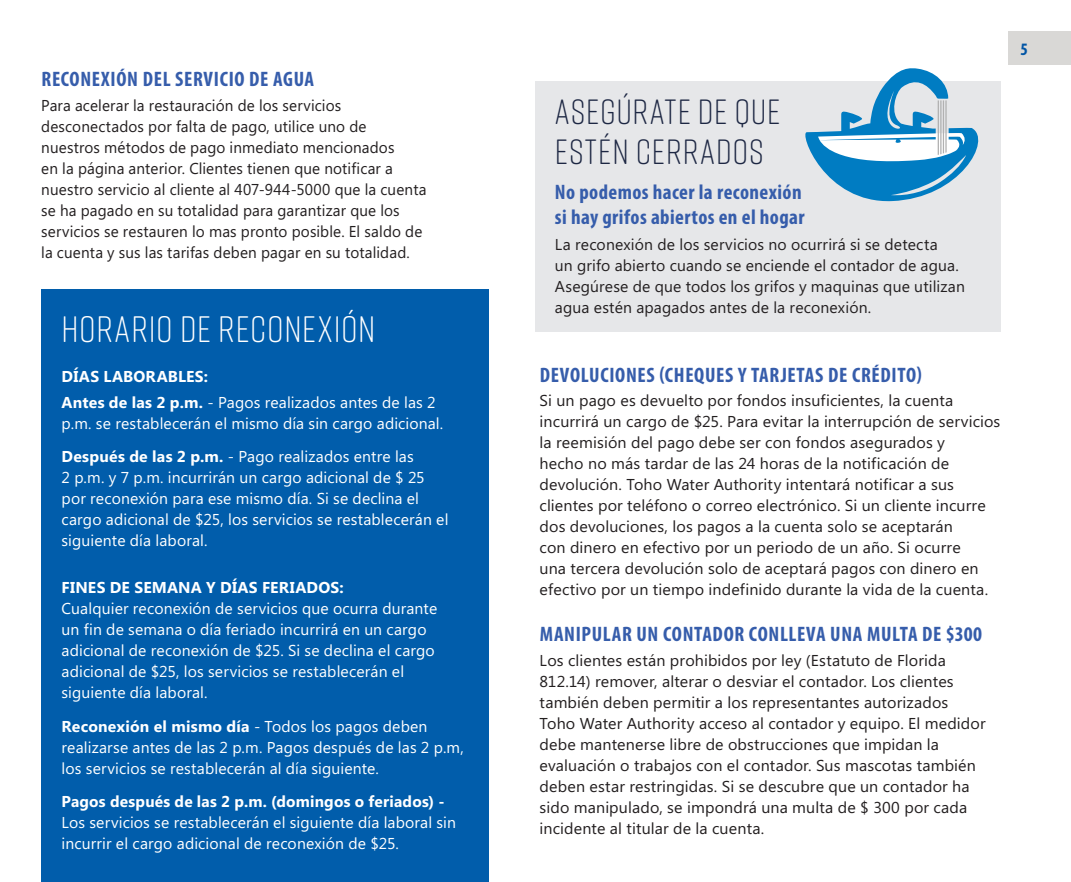
<style>
.page{position:relative;width:1071px;height:882px;background:#fff}
.page>*{position:absolute;margin:0;border:0;box-sizing:border-box;transform-origin:0 0}
.t1{font:300 36.75px "Rift Soft";letter-spacing:.015em;color:#fff}
.t2{font:300 35px/40.2px "Rift Soft";letter-spacing:.025em;color:#1d2743}
.t3{font:700 condensed 21px/24.5px "Myriad Pro";letter-spacing:.03em;color:#365dab}
.t4{font:700 condensed 17.5px "Myriad Pro";color:#0155a5}
.t5{font:15.75px/21px "Microsoft Phags Pa";letter-spacing:.01em;color:#231f20}
.t6{font:15.75px/21px "Microsoft Phags Pa";letter-spacing:.01em;color:#fff}
.t7{font:700 15.75px/26.2px "Microsoft Phags Pa";letter-spacing:.015em;color:#fff}
.s1{font-weight:400}
.s2{font-weight:700}
</style>
<div class="page">
<div style="left:536px;top:81px;width:465px;height:251px;background:#e6e7e9"></div>
<div style="left:1009px;top:32px;width:62px;height:33px;background:#d9d8d6"></div>
<div style="left:41px;top:290px;width:447px;height:592px;background:#015dab"></div>
<svg style="left:805px;top:68px;width:173px;height:133px"></svg>
<h3 class="t3" style="left:41px;top:66px;width:274px">RECONEXIÓN DEL SERVICIO DE AGUA</h3>
<p class="t5" style="left:41px;top:94px;width:387px">Para acelerar la restauración de los servicios desconectados por falta de pago, utilice uno de nuestros métodos de pago inmediato mencionados<br>en la página anterior. Clientes tienen que notificar a nuestro servicio al cliente al 407-944-5000 que la cuenta se ha pagado en su totalidad para garantizar que los servicios se restauren lo mas pronto posible. El saldo de la cuenta y sus las tarifas deben pagar en su totalidad.</p>
<h1 class="t1" style="left:62px;top:303px;width:315px">HORARIO DE RECONEXIÓN</h1>
<p class="t7" style="left:62px;top:362px;width:376px">DÍAS LABORABLES:<br>Antes de las 2 p.m. <span class="s1">- Pagos realizados antes de las 2</span></p>
<p class="t6" style="left:62px;top:406px;width:383px;line-height:33.2px">p.m. se restablecerán el mismo día sin cargo adicional.<br><span class="s2">Después de las 2 p.m.</span> - Pago realizados entre las</p>
<p class="t6" style="left:62px;top:466px;width:388px">2 p.m. y 7 p.m. incurrirán un cargo adicional de $ 25 por reconexión para ese mismo día. Si se declina el cargo adicional de $25, los servicios se restablecerán el siguiente día laboral.</p>
<p class="t7" style="left:62px;top:574px;width:284px">FINES DE SEMANA Y DÍAS FERIADOS:</p>
<p class="t6" style="left:62px;top:597px;width:377px">Cualquier reconexión de servicios que ocurra durante un fin de semana o día feriado incurrirá en un cargo adicional de reconexión de $25. Si se declina el cargo adicional de $25, los servicios se restablecerán el siguiente día laboral.</p>
<p class="t6" style="left:62px;top:715px;width:404px"><span class="s2">Reconexión el mismo día</span> - Todos los pagos deben realizarse antes de las 2 p.m. Pagos después de las 2 p.m, los servicios se restablecerán al día siguiente.</p>
<p class="t7" style="left:62px;top:787px;width:385px">Pagos después de las 2 p.m. (domingos o feriados) -</p>
<p class="t6" style="left:62px;top:811px;width:396px">Los servicios se restablecerán el siguiente día laboral sin incurrir el cargo adicional de reconexión de $25.</p>
<h2 class="t2" style="left:555px;top:90px;width:227px">ASEGÚRATE DE QUE<br>ESTÉN CERRADOS</h2>
<h3 class="t3" style="left:555px;top:179px;width:251px">No podemos hacer la reconexión si hay grifos abiertos en el hogar</h3>
<p class="t5" style="left:555px;top:233px;width:412px">La reconexión de los servicios no ocurrirá si se detecta<br>un grifo abierto cuando se enciende el contador de agua.<br>Asegúrese de que todos los grifos y maquinas que utilizan agua estén apagados antes de la reconexión.</p>
<h3 class="t3" style="left:540px;top:362px;width:384px">DEVOLUCIONES (CHEQUES Y TARJETAS DE CRÉDITO)</h3>
<p class="t5" style="left:540px;top:389px;width:462px">Si un pago es devuelto por fondos insuficientes, la cuenta incurrirá un cargo de $25. Para evitar la interrupción de servicios la reemisión del pago debe ser con fondos asegurados y<br>hecho no más tardar de las 24 horas de la notificación de devolución. Toho Water Authority intentará notificar a sus clientes por teléfono o correo electrónico. Si un cliente incurre dos devoluciones, los pagos a la cuenta solo se aceptarán<br>con dinero en efectivo por un periodo de un año. Si ocurre<br>una tercera devolución solo de aceptará pagos con dinero en efectivo por un tiempo indefinido durante la vida de la cuenta.</p>
<h3 class="t3" style="left:540px;top:622px;width:444px">MANIPULAR UN CONTADOR CONLLEVA UNA MULTA DE $300</h3>
<p class="t5" style="left:540px;top:649px;width:448px">Los clientes están prohibidos por ley (Estatuto de Florida 812.14) remover, alterar o desviar el contador. Los clientes también deben permitir a los representantes autorizados Toho Water Authority acceso al contador y equipo. El medidor debe mantenerse libre de obstrucciones que impidan la evaluación o trabajos con el contador. Sus mascotas también deben estar restringidas. Si se descubre que un contador ha sido manipulado, se impondrá una multa de $ 300 por cada incidente al titular de la cuenta.</p>
<p class="t4" style="left:1020px;top:38px;width:9px">5</p>
</div>
